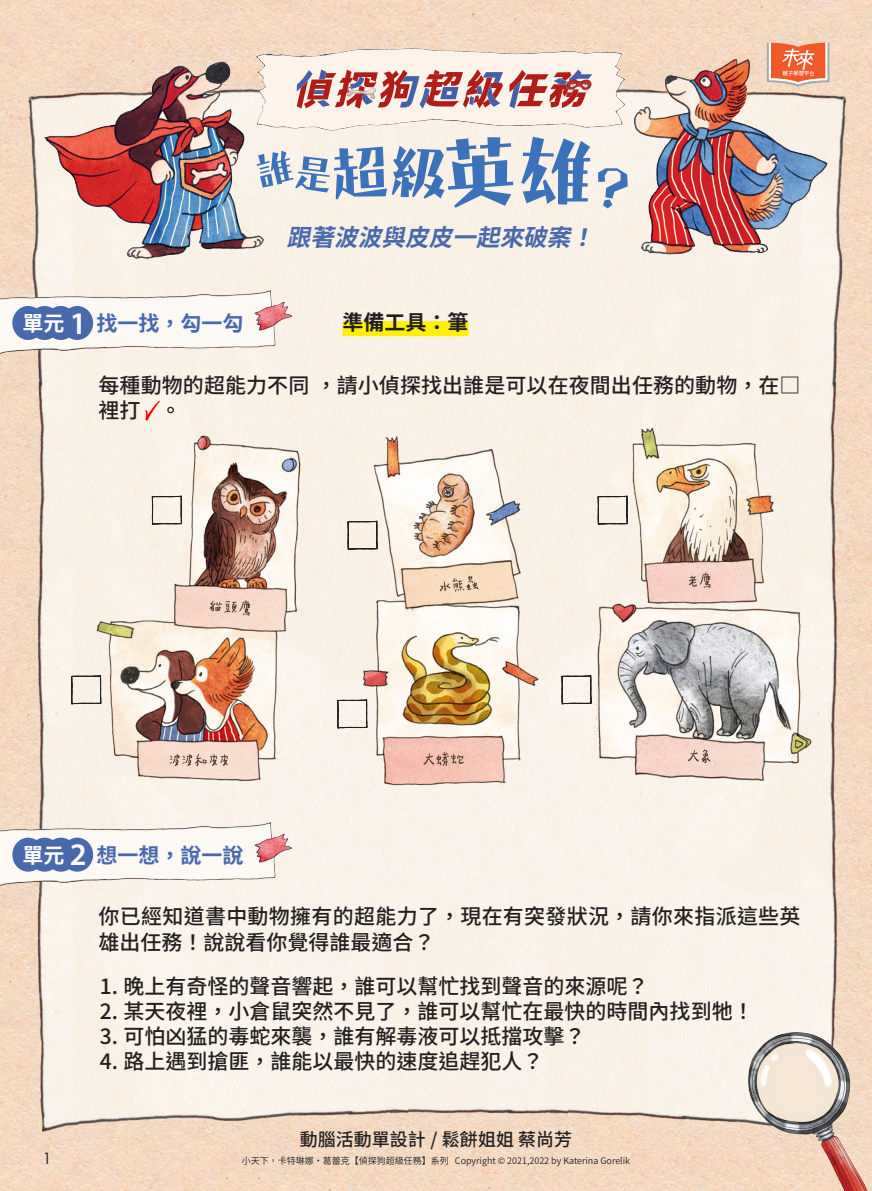
<style>
.page{position:relative;width:872px;height:1191px;background:#fff}
.page>*{position:absolute;margin:0;border:0;box-sizing:border-box;transform-origin:0 0}
.t1{font:italic 700 23.7px "Source Han Sans TW";color:#4969ad}
.t2{font:500 21px/25.2px "Source Han Sans TW";color:#231f20}
.t3{font:700 21px "Source Han Sans TW";color:#4969ad}
.t4{font:700 21px "Source Han Sans TW";color:#231f20}
.t5{font:500 18px "Source Han Sans TW";color:#231f20}
.t6{font:15px "Futura Std";color:#231f20}
.t7{font:9px "Source Han Sans TW";color:#231f20}
.s1{color:#fff}
.s2{font-family:"Myriad Pro";font-weight:600;font-size:31.5px;color:#fff}
</style>
<div class="page">
<img style="left:0;top:0;width:872px;height:1191px">
<svg style="left:145px;top:401px;width:15px;height:19px"></svg>
<img style="left:0;top:283px;width:300px;height:78px">
<div style="left:61px;top:306px;width:32px;height:34px;background:#4969ad;border-radius:50%"></div>
<div style="left:45px;top:306px;width:32px;height:34px;background:#4969ad;border-radius:50%"></div>
<div style="left:29px;top:306px;width:31px;height:34px;background:#4969ad;border-radius:50%"></div>
<div style="left:12px;top:306px;width:32px;height:34px;background:#4969ad;border-radius:50%"></div>
<img style="left:0;top:814px;width:300px;height:79px">
<div style="left:61px;top:837px;width:32px;height:34px;background:#4969ad;border-radius:50%"></div>
<div style="left:45px;top:837px;width:32px;height:34px;background:#4969ad;border-radius:50%"></div>
<div style="left:29px;top:837px;width:31px;height:34px;background:#4969ad;border-radius:50%"></div>
<div style="left:12px;top:837px;width:32px;height:34px;background:#4969ad;border-radius:50%"></div>
<svg style="left:767px;top:43px;width:62px;height:2px"></svg>
<img style="left:728px;top:1020px;width:144px;height:171px">
<img style="left:285px;top:597px;width:293px;height:206px">
<img style="left:346px;top:411px;width:185px;height:233px">
<img style="left:591px;top:570px;width:242px;height:234px">
<img style="left:91px;top:428px;width:225px;height:354px">
<img style="left:617px;top:421px;width:164px;height:187px">
<svg style="left:152px;top:496px;width:30px;height:28px"></svg>
<svg style="left:347px;top:521px;width:30px;height:29px"></svg>
<svg style="left:597px;top:496px;width:30px;height:28px"></svg>
<svg style="left:71px;top:675px;width:30px;height:29px"></svg>
<svg style="left:337px;top:699px;width:30px;height:29px"></svg>
<svg style="left:561px;top:675px;width:30px;height:29px"></svg>
<div style="left:342px;top:321px;width:126px;height:15px;background:#fff101"></div>
<svg style="left:598px;top:168px;width:30px;height:40px"></svg>
<svg style="left:521px;top:144px;width:69px;height:61px;background:#8ea9cc"></svg>
<svg style="left:267px;top:144px;width:246px;height:64px;background:#b2c1d5"></svg>
<img style="left:247px;top:34px;width:390px;height:110px">
<img style="left:592px;top:77px;width:3px;height:16px">
<svg style="left:297px;top:69px;width:295px;height:40px;background:#c99194"></svg>
<img style="left:629px;top:45px;width:211px;height:222px">
<img style="left:33px;top:45px;width:234px;height:222px">
<p class="t3" style="left:23px;top:311px;width:222px"><span class="s1">單元</span> <span class="s2">1</span> 找一找，勾一勾</p>
<p class="t1" style="left:287px;top:224px;width:321px">跟著波波與皮皮一起來破案！</p>
<p class="t4" style="left:342px;top:311px;width:127px">準備工具：筆</p>
<p class="t2" style="left:99px;top:373px;width:703px">每種動物的超能力不同 ，請小偵探找出誰是可以在夜間出任務的動物，在□裡打 。</p>
<p class="t3" style="left:23px;top:843px;width:222px"><span class="s1">單元</span> <span class="s2">2</span> 想一想，說一說</p>
<p class="t2" style="left:99px;top:904px;width:703px">你已經知道書中動物擁有的超能力了，現在有突發狀況，請你來指派這些英雄出任務！說說看你覺得誰最適合？</p>
<p class="t2" style="left:100px;top:974px;width:550px">1. 晚上有奇怪的聲音響起，誰可以幫忙找到聲音的來源呢？</p>
<p class="t2" style="left:100px;top:999px;width:655px">2. 某天夜裡，小倉鼠突然不見了，誰可以幫忙在最快的時間內找到牠！</p>
<p class="t2" style="left:100px;top:1024px;width:487px">3. 可怕凶猛的毒蛇來襲，誰有解毒液可以抵擋攻擊？</p>
<p class="t2" style="left:100px;top:1049px;width:445px">4. 路上遇到搶匪，誰能以最快的速度追趕犯人？</p>
<p class="t6" style="left:43px;top:1148px;width:11px">1</p>
<p class="t5" style="left:300px;top:1129px;width:274px">動腦活動單設計 / 鬆餅姐姐 蔡尚芳</p>
<p class="t7" style="left:242px;top:1156px;width:390px">小天下，卡特琳娜・葛蕾克【偵探狗超級任務】系列 Copyright © 2021,2022 by Katerina Gorelik</p>
</div>
